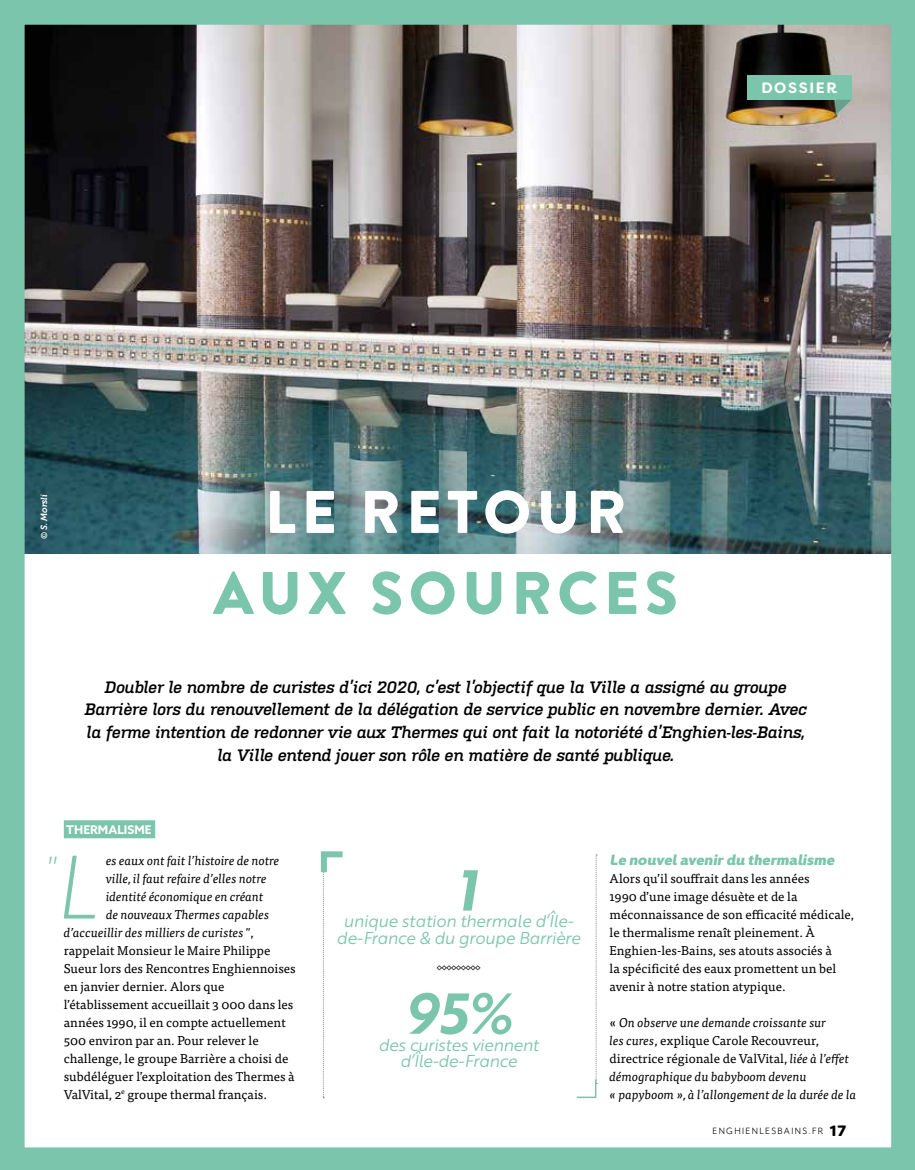
<style>
.page{position:relative;width:915px;height:1170px;background:#fff}
.page>*{position:absolute;margin:0;border:0;box-sizing:border-box;transform-origin:0 0}
.t1{font:italic 300 89.85px "Brandon Grotesque";color:#7cc5ad}
.t2{font:900 60px "Brandon Grotesque";letter-spacing:.09em;color:#7cc5ad}
.t3{font:900 60px "Brandon Grotesque";letter-spacing:.09em;color:#fff}
.t4{font:55.95px "Brother 1816 Bold Italic";color:#7cc5ad}
.t5{font:italic 300 36.3px "Brandon Grotesque";color:#7cc5ad}
.t6{font:16.8px/16.8px "Brother 1816 Book Italic";letter-spacing:-.02em;color:#7cc5ad;text-align:center}
.t7{font:italic 600 16.5px/22.5px "Kulturista";letter-spacing:-.015em;color:#000;text-align:center}
.t8{font:italic 900 15px "Kyrial Display Pro";letter-spacing:-.01em;color:#7cc5ad}
.t9{font:700 15px "Filson Soft";letter-spacing:.11em;color:#fff}
.t10{font:12.75px/18px "Tisa Pro";color:#000}
.t11{font:italic 12.75px/18px "Tisa Pro";color:#000}
.t12{font:700 12px "Azo Sans";color:#fff}
.t13{font:10.5px "Mr Eaves Mod OT";letter-spacing:.13em;color:#000}
.t14{font:italic 9px "Museo 700";color:#fff}
.s1{font-family:"Adelle Sans";font-weight:700}
.s2{color:#7cc5ad}
.s3{font-style:normal}
.s4{font-family:"Filson Soft";font-weight:900;font-size:15px}
</style>
<div class="page">
<img style="left:0;top:0;width:914px;height:1169px">
<p class="t9" style="left:761px;top:78px;width:77px">DOSSIER</p>
<p class="t14" style="left:39px;top:539px;width:46px;rotate:-90deg"><span class="s1">©</span> S. Morsli</p>
<h2 class="t3" style="left:265px;top:469px;width:363px">LE RETOUR</h2>
<h2 class="t2" style="left:213px;top:550px;width:466px">AUX SOURCES</h2>
<p class="t7" style="left:84px;top:675px;width:723px">Doubler le nombre de curistes d’ici 2020, c’est l’objectif que la Ville a assigné au groupe Barrière lors du renouvellement de la délégation de service public en novembre dernier. Avec la ferme intention de redonner vie aux Thermes qui ont fait la notoriété d’Enghien-les-Bains, la Ville entend jouer son rôle en matière de santé publique.</p>
<p class="t12" style="left:64px;top:821px;width:93px"><span class="s2">.</span>THERMALISME<span class="s2">.</span></p>
<h1 class="t1" style="left:58px;top:826px;width:42px">L</h1>
<p class="t11" style="left:106px;top:850px;width:175px">es eaux ont fait l’histoire de notre</p>
<h3 class="t5" style="left:46px;top:844px;width:12px">"</h3>
<p class="t11" style="left:106px;top:868px;width:162px">ville, il faut refaire d’elles notre</p>
<p class="t11" style="left:106px;top:886px;width:159px">identité économique en créant</p>
<p class="t11" style="left:106px;top:904px;width:165px">de nouveaux Thermes capables</p>
<p class="t11" style="left:64px;top:922px;width:191px">d’accueillir des milliers de curistes "<span class="s3">,</span></p>
<p class="t10" style="left:64px;top:940px;width:208px">rappelait Monsieur le Maire Philippe</p>
<p class="t10" style="left:64px;top:958px;width:233px">Sueur lors des Rencontres Enghiennoises</p>
<p class="t10" style="left:64px;top:976px;width:162px">en janvier dernier. Alors que</p>
<p class="t10" style="left:64px;top:994px;width:231px">l’établissement accueillait 3 000 dans les</p>
<p class="t10" style="left:64px;top:1012px;width:223px">années 1990, il en compte actuellement</p>
<p class="t10" style="left:64px;top:1030px;width:196px">500 environ par an. Pour relever le</p>
<p class="t10" style="left:64px;top:1048px;width:226px">challenge, le groupe Barrière a choisi de</p>
<p class="t10" style="left:64px;top:1066px;width:232px">subdéléguer l’exploitation des Thermes à</p>
<p class="t10" style="left:64px;top:1084px;width:205px">ValVital, 2<sup>e</sup> groupe thermal français.</p>
<h3 class="t4" style="left:456px;top:847px;width:21px">1</h3>
<h3 class="t6" style="left:336px;top:912px;width:245px">unique station thermale d’Île&shy;de-France &amp; du groupe Barrière</h3>
<h3 class="t4" style="left:404px;top:971px;width:109px">95%</h3>
<h3 class="t6" style="left:400px;top:1052px;width:119px">d’Île-de-France</h3>
<h3 class="t6" style="left:378px;top:1035px;width:161px">des curistes viennent</h3>
<p class="t8" style="left:609px;top:847px;width:226px">Le nouvel avenir du thermalisme</p>
<p class="t10" style="left:609px;top:868px;width:246px">Alors qu’il souffrait dans les années<br>1990 d’une image désuète et de la méconnaissance de son efficacité médicale, le thermalisme renaît pleinement. À Enghien-les-Bains, ses atouts associés à<br>la spécificité des eaux promettent un bel avenir à notre station atypique.</p>
<p class="t11" style="left:609px;top:1012px;width:248px"><span class="s3">«</span> On observe une demande croissante sur<br>les cures<span class="s3">, explique Carole Recouvreur, directrice régionale de ValVital,</span> liée à l’effet démographique du babyboom devenu<br>« papyboom », à l’allongement de la durée de la</p>
<p class="t13" style="left:712px;top:1125px;width:135px">ENGHIENLESBAINS.FR <span class="s4">17</span></p>
</div>
